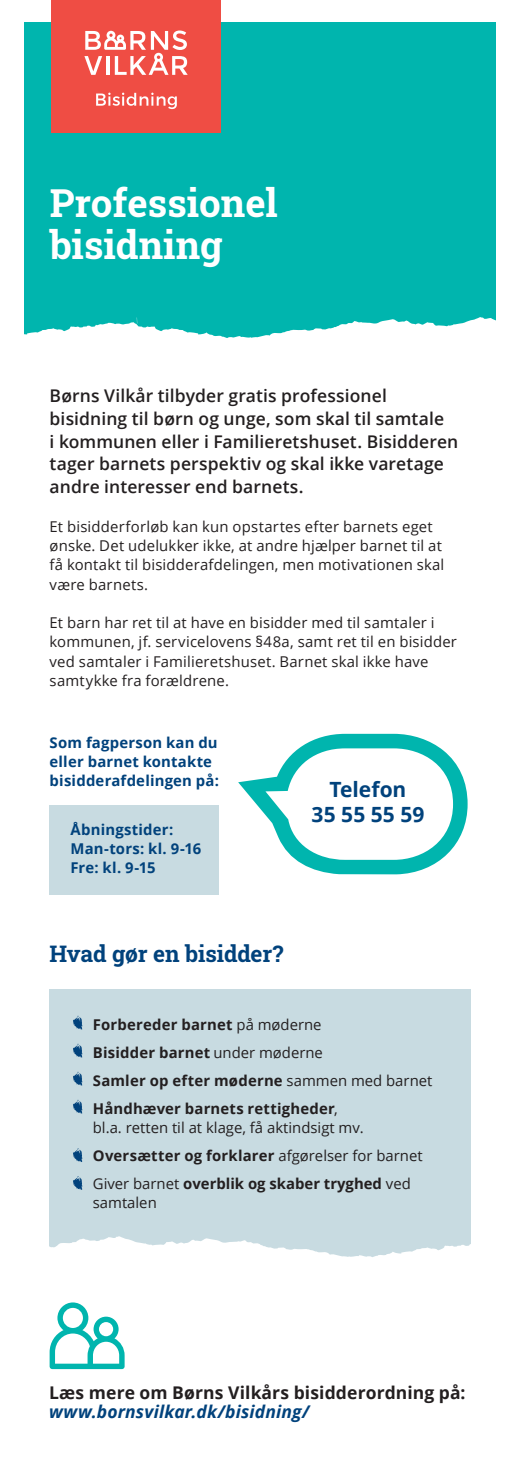
<style>
.page{position:relative;width:521px;height:1474px;background:#fff}
.page>*{position:absolute;margin:0;border:0;box-sizing:border-box;transform-origin:0 0}
.t1{font:700 38.5px "Roboto Slab";color:#fff}
.t2{font:700 22.75px "Roboto Slab";letter-spacing:-.005em;color:#01427c}
.t3{font:700 21px "Open Sans";color:#01427c}
.t4{font:600 17.5px/22.8px "Open Sans";letter-spacing:.005em;color:#231f20}
.t5{font:700 17.5px "Open Sans";letter-spacing:.005em;color:#231f20}
.t6{font:italic 700 17.5px "Open Sans";letter-spacing:.01em;color:#01427c}
.AFSTAND_TAB_SPØRGSMÅ{font:14.88px/19.2px "Open Sans";letter-spacing:.015em;color:#231f20}
.AFSTAND_TAB_SPØRGSMÅ-2{font:700 14.88px "Open Sans";letter-spacing:.015em;color:#231f20}
.t7{font:700 14.88px/19.2px "Open Sans";letter-spacing:.015em;color:#01427c}
.s1{font-weight:400}
</style>
<div class="page">
<div style="left:25px;top:22px;width:471px;height:324px;background:#00b5ae"></div>
<div style="left:50px;top:804px;width:169px;height:90px;background:#c8dbe1"></div>
<div style="left:50px;top:988px;width:421px;height:269px;background:#c8dbe1"></div>
<svg style="left:73px;top:1015px;width:9px;height:14px"></svg>
<svg style="left:73px;top:1043px;width:9px;height:14px"></svg>
<svg style="left:73px;top:1071px;width:9px;height:14px"></svg>
<svg style="left:73px;top:1099px;width:9px;height:14px"></svg>
<svg style="left:73px;top:1148px;width:9px;height:14px"></svg>
<svg style="left:50px;top:1302px;width:75px;height:66px"></svg>
<div style="left:52px;top:0;width:169px;height:133px;background:#ef4d44"></div>
<svg style="left:84px;top:31px;width:104px;height:44px"></svg>
<svg style="left:96px;top:93px;width:81px;height:16px"></svg>
<svg style="left:238px;top:733px;width:229px;height:141px"></svg>
<svg style="left:24px;top:306px;width:472px;height:40px"></svg>
<svg style="left:49px;top:1225px;width:422px;height:32px"></svg>
<svg style="left:73px;top:1176px;width:9px;height:13px"></svg>
<p class="t1" style="left:50px;top:176px;width:230px">Professionel</p>
<p class="t1" style="left:50px;top:219px;width:174px">bisidning</p>
<p class="t4" style="left:50px;top:384px;width:410px">Børns Vilkår tilbyder gratis professionel bisidning til børn og unge, som skal til samtale<br>i kommunen eller i Familieretshuset. Bisidderen tager barnets perspektiv og skal ikke varetage andre interesser end barnets.</p>
<p class="AFSTAND_TAB_SPØRGSMÅ" style="left:50px;top:516px;width:396px">Et bisidderforløb kan kun opstartes efter barnets eget ønske. Det udelukker ikke, at andre hjælper barnet til at få kontakt til bisidderafdelingen, men motivationen skal være barnets.</p>
<p class="AFSTAND_TAB_SPØRGSMÅ" style="left:50px;top:612px;width:409px">Et barn har ret til at have en bisidder med til samtaler i kommunen, jf. servicelovens §48a, samt ret til en bisidder ved samtaler i Familieretshuset. Barnet skal ikke have samtykke fra forældrene.</p>
<p class="t7" style="left:50px;top:732px;width:171px">Som fagperson kan du eller barnet kontakte bisidderafdelingen på:</p>
<p class="t7" style="left:70px;top:819px;width:104px">Åbningstider:</p>
<p class="t7" style="left:70px;top:838px;width:132px">Man-tors: kl. 9-16</p>
<p class="t7" style="left:70px;top:857px;width:87px">Fre: kl. 9-15</p>
<p class="t2" style="left:50px;top:938px;width:235px">Hvad gør en bisidder?</p>
<p class="t3" style="left:329px;top:774px;width:78px">Telefon</p>
<p class="t3" style="left:311px;top:800px;width:114px">35 55 55 59</p>
<p class="AFSTAND_TAB_SPØRGSMÅ-2" style="left:93px;top:1013px;width:230px">Forbereder barnet <span class="s1">på møderne</span></p>
<p class="AFSTAND_TAB_SPØRGSMÅ-2" style="left:93px;top:1041px;width:232px">Bisidder barnet <span class="s1">under møderne</span></p>
<p class="AFSTAND_TAB_SPØRGSMÅ-2" style="left:93px;top:1069px;width:341px">Samler op efter møderne <span class="s1">sammen med barnet</span></p>
<p class="AFSTAND_TAB_SPØRGSMÅ-2" style="left:93px;top:1097px;width:246px">Håndhæver barnets rettigheder<span class="s1">,</span></p>
<p class="AFSTAND_TAB_SPØRGSMÅ" style="left:93px;top:1117px;width:272px">bl.a. retten til at klage, få aktindsigt mv.</p>
<p class="AFSTAND_TAB_SPØRGSMÅ-2" style="left:93px;top:1145px;width:331px">Oversætter og forklarer <span class="s1">afgørelser for barnet</span></p>
<p class="AFSTAND_TAB_SPØRGSMÅ-2" style="left:93px;top:1173px;width:319px"><span class="s1">Giver barnet</span> overblik og skaber tryghed <span class="s1">ved</span></p>
<p class="AFSTAND_TAB_SPØRGSMÅ" style="left:93px;top:1192px;width:65px">samtalen</p>
<p class="t5" style="left:49px;top:1380px;width:418px">Læs mere om Børns Vilkårs bisidderordning på:</p>
<p class="t6" style="left:49px;top:1399px;width:262px">www.bornsvilkar.dk/bisidning/</p>
</div>
